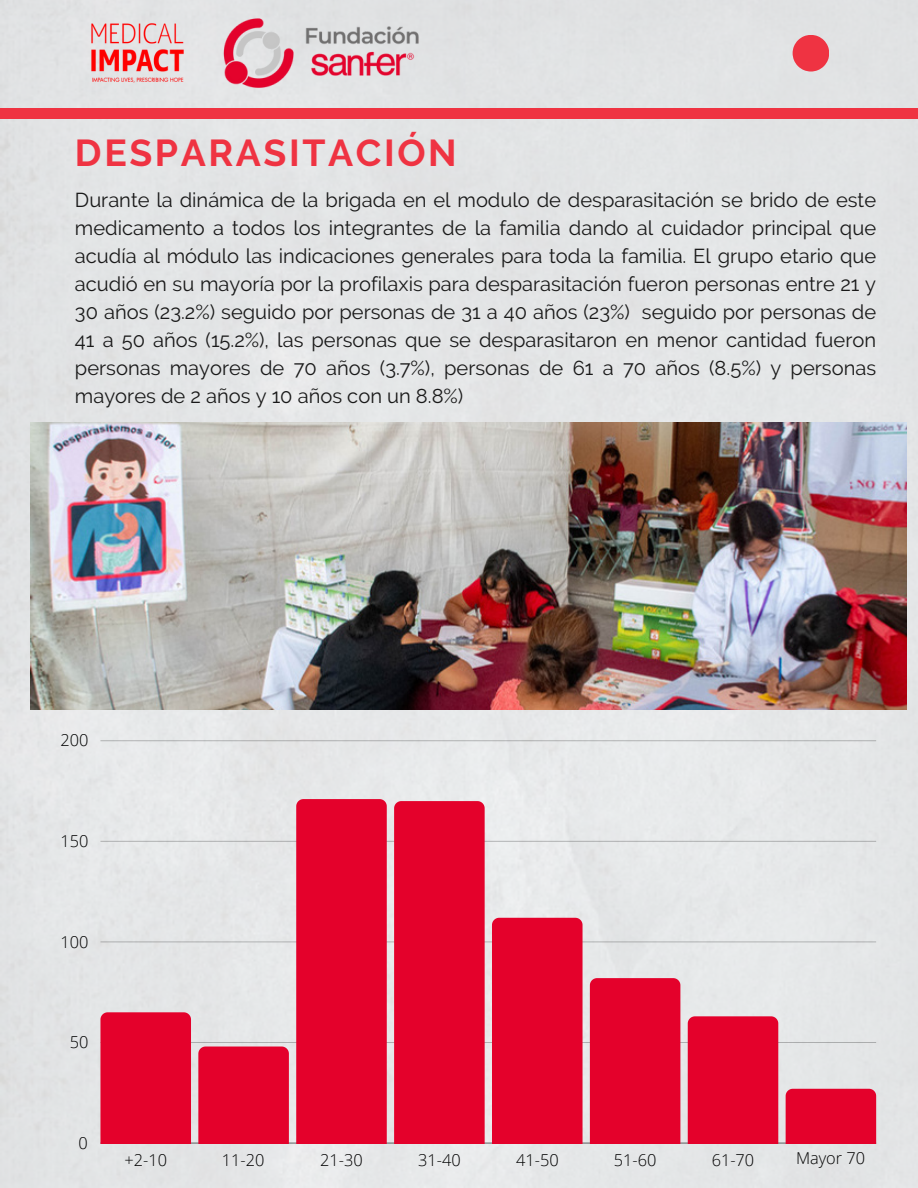
<style>
.page{position:relative;width:918px;height:1188px;background:#e3e5e6}
.page>*{position:absolute;margin:0;border:0;box-sizing:border-box;transform-origin:0 0}
.t1{font:700 37.35px "Raleway";letter-spacing:.07em;color:#ef3342}
.t2{font:20.1px/28.2px "Raleway";color:#191919;text-align:justify}
.t3{font:300 16.35px "Open Sans";color:#000}
</style>
<div class="page">
<div style="left:0;top:108px;width:918px;height:10px;background:#ef3342"></div>
<img style="left:89px;top:23px;width:97px;height:61px">
<svg style="left:793px;top:35px;width:36px;height:37px"></svg>
<img style="left:217px;top:17px;width:204px;height:72px">
<hr style="left:100px;top:1042px;width:776px;height:1px;background:#000">
<hr style="left:100px;top:942px;width:776px;height:1px;background:#000">
<hr style="left:100px;top:841px;width:776px;height:1px;background:#000">
<hr style="left:100px;top:740px;width:776px;height:1px;background:#000">
<hr style="left:100px;top:1143px;width:776px;height:1px;background:#000">
<div style="left:100px;top:1012px;width:91px;height:131px;background:#e4012b"></div>
<div style="left:198px;top:1047px;width:91px;height:96px;background:#e4012b"></div>
<svg style="left:296px;top:799px;width:91px;height:344px;background:#e3052e"></svg>
<svg style="left:394px;top:801px;width:91px;height:342px;background:#e3032c"></svg>
<div style="left:492px;top:918px;width:91px;height:225px;background:#e4012b"></div>
<div style="left:590px;top:978px;width:90px;height:165px;background:#e4012b"></div>
<div style="left:688px;top:1016px;width:90px;height:127px;background:#e4012b"></div>
<div style="left:786px;top:1089px;width:90px;height:54px;background:#e4012b"></div>
<img style="left:31px;top:422px;width:876px;height:287px">
<p class="t1" style="left:75px;top:131px;width:383px">DESPARASITACIÓN</p>
<p class="t2" style="left:75px;top:185px;width:803px">Durante la dinámica de la brigada en el modulo de desparasitación se brido de este medicamento a todos los integrantes de la familia dando al cuidador principal que acudía al módulo las indicaciones generales para toda la familia. El grupo etario que acudió en su mayoría por la profilaxis para desparasitación fueron personas entre 21 y 30 años (23.2%) seguido por personas de 31 a 40 años (23%) seguido por personas de 41 a 50 años (15.2%), las personas que se desparasitaron en menor cantidad fueron personas mayores de 70 años (3.7%), personas de 61 a 70 años (8.5%) y personas mayores de 2 años y 10 años con un 8.8%)</p>
<p class="t3" style="left:61px;top:729px;width:29px">200</p>
<p class="t3" style="left:61px;top:830px;width:29px">150</p>
<p class="t3" style="left:61px;top:930px;width:29px">100</p>
<p class="t3" style="left:70px;top:1031px;width:20px">50</p>
<p class="t3" style="left:79px;top:1131px;width:11px">0</p>
<p class="t3" style="left:124px;top:1148px;width:44px">+2-10</p>
<p class="t3" style="left:222px;top:1148px;width:44px">11-20</p>
<p class="t3" style="left:320px;top:1148px;width:44px">21-30</p>
<p class="t3" style="left:418px;top:1148px;width:44px">31-40</p>
<p class="t3" style="left:516px;top:1148px;width:44px">41-50</p>
<p class="t3" style="left:614px;top:1148px;width:44px">51-60</p>
<p class="t3" style="left:712px;top:1148px;width:44px">61-70</p>
<p class="t3" style="left:796px;top:1147px;width:71px">Mayor 70</p>
</div>
